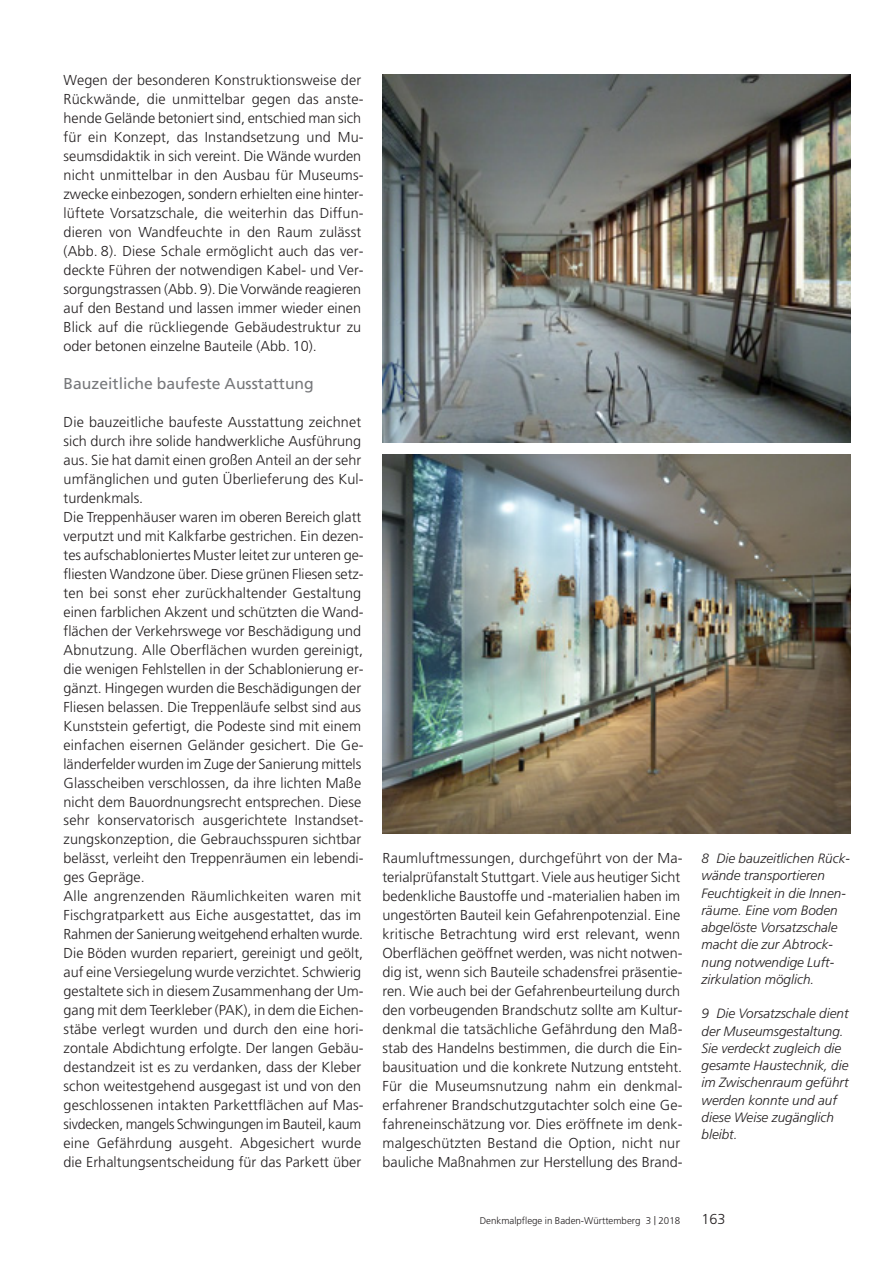
<style>
.page{position:relative;width:893px;height:1263px;background:#fff}
.page>*{position:absolute;margin:0;border:0;box-sizing:border-box;transform-origin:0 0}
.t1{font:15.75px "Frutiger";color:#77787b}
.t2{font:300 14.4px/19px "Frutiger";letter-spacing:.005em;color:#231f20}
.t3{font:italic 300 13.5px/17.2px "Frutiger";color:#231f20}
.t4{font:300 9.75px "Frutiger";color:#231f20}
.s1{font-size:12px}
</style>
<div class="page">
<img style="left:382px;top:74px;width:468px;height:369px">
<img style="left:382px;top:454px;width:468px;height:380px">
<p class="t2" style="left:64px;top:72px;width:302px">Wegen der besonderen Konstruktionsweise der Rückwände, die unmittelbar gegen das anste&shy;hende Gelände betoniert sind, entschied man sich für ein Konzept, das Instandsetzung und Mu&shy;seumsdidaktik in sich vereint. Die Wände wurden nicht unmittelbar in den Ausbau für Museums&shy;zwecke einbezogen, sondern erhielten eine hinter&shy;lüftete Vorsatzschale, die weiterhin das Diffun&shy;dieren von Wandfeuchte in den Raum zulässt (Abb. 8). Diese Schale ermöglicht auch das ver&shy;deckte Führen der notwendigen Kabel- und Ver&shy;sorgungstrassen (Abb. 9). Die Vorwände reagieren auf den Bestand und lassen immer wieder einen Blick auf die rückliegende Gebäudestruktur zu oder betonen einzelne Bauteile (Abb. 10).</p>
<p class="t1" style="left:64px;top:377px;width:252px">Bauzeitliche baufeste Ausstattung</p>
<p class="t2" style="left:64px;top:413px;width:302px">Die bauzeitliche baufeste Ausstattung zeichnet sich durch ihre solide handwerkliche Ausführung aus. Sie hat damit einen großen Anteil an der sehr umfänglichen und guten Überlieferung des Kul&shy;turdenkmals.<br>Die Treppenhäuser waren im oberen Bereich glatt verputzt und mit Kalkfarbe gestrichen. Ein dezen&shy;tes aufschabloniertes Muster leitet zur unteren ge&shy;fliesten Wandzone über. Diese grünen Fliesen setz&shy;ten bei sonst eher zurückhaltender Gestaltung einen farblichen Akzent und schützten die Wand&shy;flächen der Verkehrswege vor Beschädigung und Abnutzung. Alle Oberflächen wurden gereinigt, die wenigen Fehlstellen in der Schablonierung er&shy;gänzt. Hingegen wurden die Beschädigungen der Fliesen belassen. Die Treppenläufe selbst sind aus Kunststein gefertigt, die Podeste sind mit einem einfachen eisernen Geländer gesichert. Die Ge&shy;länderfelder wurden im Zuge der Sanierung mittels Glasscheiben verschlossen, da ihre lichten Maße nicht dem Bauordnungsrecht entsprechen. Diese sehr konservatorisch ausgerichtete Instandset&shy;zungskonzeption, die Gebrauchsspuren sichtbar belässt, verleiht den Treppenräumen ein lebendi&shy;ges Gepräge.<br>Alle angrenzenden Räumlichkeiten waren mit Fischgratparkett aus Eiche ausgestattet, das im Rahmen der Sanierung weitgehend erhalten wurde.<br>Die Böden wurden repariert, gereinigt und geölt, auf eine Versiegelung wurde verzichtet. Schwierig gestaltete sich in diesem Zusammenhang der Um&shy;gang mit dem Teerkleber (PAK), in dem die Eichen - stäbe verlegt wurden und durch den eine hori&shy;zontale Abdichtung erfolgte. Der langen Gebäu&shy;destandzeit ist es zu verdanken, dass der Kleber schon weitestgehend ausgegast ist und von den geschlossenen intakten Parkettflächen auf Mas&shy;sivdecken, mangels Schwingungen im Bauteil, kaum eine Gefährdung ausgeht. Abgesichert wurde die Erhaltungsentscheidung für das Parkett über</p>
<p class="t2" style="left:382px;top:850px;width:302px">Raumluftmessungen, durchgeführt von der Ma&shy;terialprüfanstalt Stuttgart. Viele aus heutiger Sicht bedenkliche Baustoffe und -materialien haben im ungestörten Bauteil kein Gefahrenpotenzial. Eine kritische Betrachtung wird erst relevant, wenn Oberflächen geöffnet werden, was nicht notwen&shy;dig ist, wenn sich Bauteile schadensfrei präsentie&shy;ren. Wie auch bei der Gefahrenbeurteilung durch den vorbeugenden Brandschutz sollte am Kultur&shy;denkmal die tatsächliche Gefährdung den Maß&shy;stab des Handelns bestimmen, die durch die Ein&shy;bausituation und die konkrete Nutzung entsteht.<br>Für die Museumsnutzung nahm ein denkmal - erfahrener Brandschutzgutachter solch eine Ge&shy;fahreneinschätzung vor. Dies eröffnete im denk&shy;malgeschützten Bestand die Option, nicht nur bauliche Maßnahmen zur Herstellung des Brand-</p>
<p class="t3" style="left:701px;top:851px;width:150px">8 Die bauzeitlichen Rück&shy;wände transportieren<br>Feuchtigkeit in die Innen&shy;räume. Eine vom Boden abgelöste Vorsatzschale macht die zur Abtrock&shy;nung notwendige Luft&shy;zirkulation möglich.</p>
<p class="t3" style="left:701px;top:1006px;width:149px">9 Die Vorsatzschale dient der Museumsgestaltung.<br>Sie verdeckt zugleich die gesamte Haustechnik, die im Zwischenraum geführt werden konnte und auf diese Weise zugänglich bleibt.</p>
<p class="t4" style="left:480px;top:1217px;width:202px">Denkmalpflege in Baden-Württemberg 3 <span class="s1">|</span> 2018</p>
<p class="t2" style="left:701px;top:1211px;width:26px">163</p>
</div>
